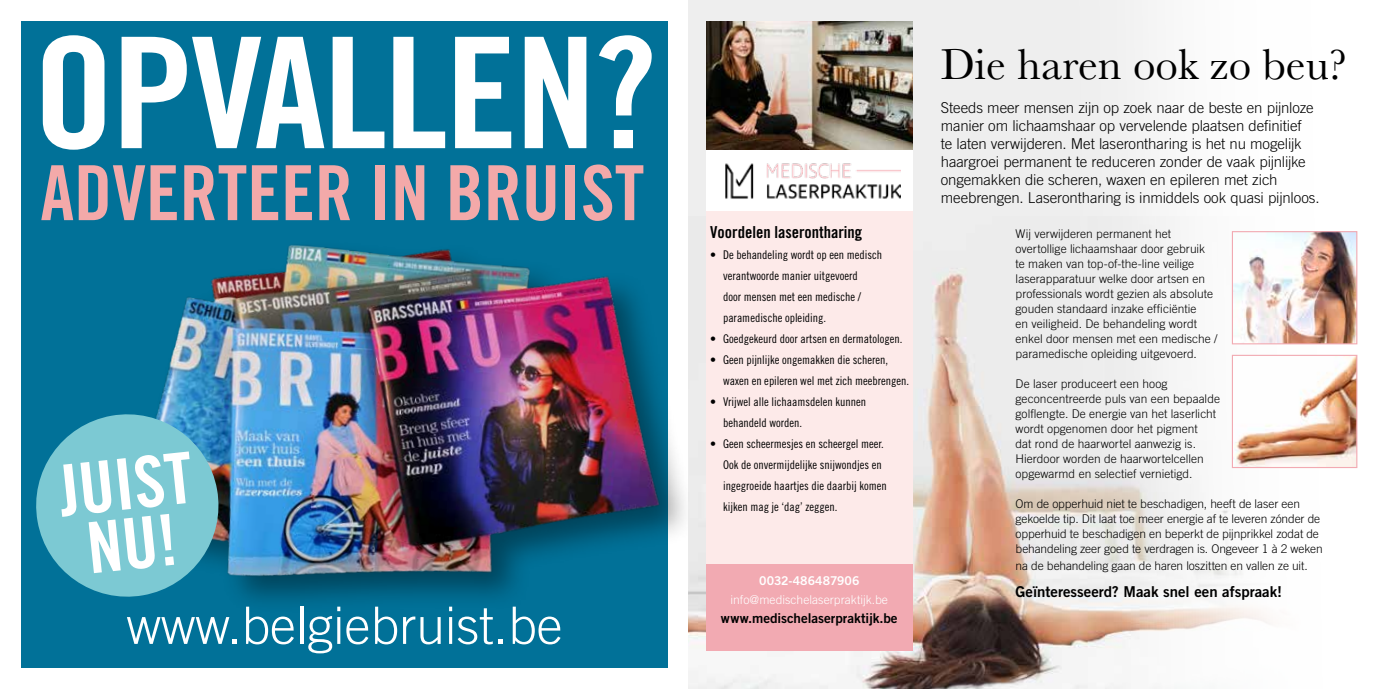
<style>
.page{position:relative;width:1378px;height:689px;background:#fff}
.page>*{position:absolute;margin:0;border:0;box-sizing:border-box;transform-origin:0 0}
.t1{font:154.2px "Trade Gothic LT Std Bd Cn 20";letter-spacing:-.015em;color:#fff;scale:1.05 1}
.t2{font:76.05px "Trade Gothic LT Std Bd Cn 20";color:#f3a9a9}
.t3{font:70.8px/60px "Trade Gothic LT Std Bd Cn 20";color:#fff;text-align:center}
.t4{font:300 51.6px "Trade Gothic LT Std";color:#fff}
.t5{font:45px "Baskerville";color:#000}
.t6{font:16.5px "Trade Gothic LT Std Bd Cn 20";color:#000}
.t7{font:300 15px/18px "Trade Gothic LT Std";letter-spacing:-.01em;color:#000}
.t8{font:15px "Trade Gothic LT Std Bd 2";color:#000}
.t9{font:13.5px "Trade Gothic LT Std Bd 2";color:#000}
.t10{font:300 12.15px "Trade Gothic LT Std";color:#fff}
.t11{font:12.15px "Trade Gothic LT Std Bd 2";color:#fff}
.t12{font:300 12px/15px "Trade Gothic LT Std";color:#000}
.t13{font:12px/21px "Trade Gothic LT Std Cn 18";color:#000}
</style>
<div class="page">
<div style="left:21px;top:21px;width:647px;height:647px;background:#017198"></div>
<div style="left:125px;top:238px;width:572px;height:377px;background:#000;opacity:.4"></div>
<img style="left:132px;top:238px;width:539px;height:354px">
<svg style="left:36px;top:407px;width:190px;height:197px;fill:#7cc9d3"></svg>
<div style="left:689px;top:0;width:689px;height:689px;background:#f6f6f6"></div>
<img style="left:689px;top:216px;width:640px;height:473px">
<div style="left:706px;top:21px;width:206px;height:630px;background:#fdeae9"></div>
<div style="left:706px;top:564px;width:206px;height:87px;background:#f2aab2"></div>
<img style="left:706px;top:21px;width:206px;height:130px">
<div style="left:706px;top:151px;width:206px;height:60px;background:#fff"></div>
<img style="left:725px;top:163px;width:175px;height:36px">
<img style="left:1234px;top:233px;width:121px;height:109px">
<div style="left:1232px;top:231px;width:125px;height:113px;border:1px solid #f2aab2"></div>
<img style="left:1234px;top:357px;width:121px;height:109px">
<div style="left:1232px;top:355px;width:125px;height:113px;border:1px solid #f2aab2"></div>
<h1 class="t1" style="left:33px;top:-1px;width:595px">OPVALLEN?</h1>
<h2 class="t2" style="left:40px;top:147px;width:605px">ADVERTEER IN BRUIST</h2>
<h3 class="t3" style="left:56px;top:461px;width:135px;rotate:-6deg">JUIST<br>NU!</h3>
<h3 class="t4" style="left:127px;top:595px;width:437px">www.belgiebruist.be</h3>
<h3 class="t6" style="left:710px;top:222px;width:154px">Voordelen laserontharing</h3>
<p class="t13" style="left:723px;top:244px;width:161px;text-indent:-13px">• De behandeling wordt op een medisch verantwoorde manier uitgevoerd<br>door mensen met een medische / paramedische opleiding.</p>
<p class="t13" style="left:710px;top:328px;width:194px">• Goedgekeurd door artsen en dermatologen.</p>
<p class="t13" style="left:723px;top:349px;width:187px;text-indent:-13px">• Geen pijnlijke ongemakken die scheren, waxen en epileren wel met zich meebrengen.</p>
<p class="t13" style="left:723px;top:391px;width:145px;text-indent:-13px">• Vrijwel alle lichaamsdelen kunnen behandeld worden.</p>
<p class="t13" style="left:723px;top:433px;width:165px;text-indent:-13px">• Geen scheermesjes en scheergel meer.<br>Ook de onvermijdelijke snijwondjes en ingegroeide haartjes die daarbij komen kijken mag je ‘dag’ zeggen.</p>
<p class="t11" style="left:759px;top:573px;width:102px">0032-486487906</p>
<p class="t10" style="left:730px;top:593px;width:159px">info@medischelaserpraktijk.be</p>
<p class="t9" style="left:721px;top:610px;width:178px">www.medischelaserpraktijk.be</p>
<h3 class="t5" style="left:941px;top:35px;width:408px">Die haren ook zo beu?</h3>
<p class="t7" style="left:941px;top:99px;width:380px">Steeds meer mensen zijn op zoek naar de beste en pijnloze manier om lichaamshaar op vervelende plaatsen definitief<br>te laten verwijderen. Met laserontharing is het nu mogelijk haargroei permanent te reduceren zonder de vaak pijnlijke ongemakken die scheren, waxen en epileren met zich meebrengen. Laserontharing is inmiddels ook quasi pijnloos.</p>
<p class="t12" style="left:1015px;top:226px;width:203px">Wij verwijderen permanent het overtollige lichaamshaar door gebruik<br>te maken van top-of-the-line veilige laserapparatuur welke door artsen en professionals wordt gezien als absolute gouden standaard inzake efficiëntie<br>en veiligheid. De behandeling wordt enkel door mensen met een medische / paramedische opleiding uitgevoerd.</p>
<p class="t12" style="left:1015px;top:376px;width:206px">De laser produceert een hoog geconcentreerde puls van een bepaalde golflengte. De energie van het laserlicht wordt opgenomen door het pigment<br>dat rond de haarwortel aanwezig is.<br>Hierdoor worden de haarwortelcellen opgewarmd en selectief vernietigd.</p>
<p class="t12" style="left:1015px;top:496px;width:308px">Om de opperhuid niet te beschadigen, heeft de laser een gekoelde tip. Dit laat toe meer energie af te leveren zónder de opperhuid te beschadigen en beperkt de pijnprikkel zodat de behandeling zeer goed te verdragen is. Ongeveer 1 à 2 weken</p>
<p class="t12" style="left:1015px;top:558px;width:294px">na de behandeling gaan de haren loszitten en vallen ze uit.</p>
<p class="t8" style="left:1015px;top:582px;width:268px">Geïnteresseerd? Maak snel een afspraak!</p>
</div>
